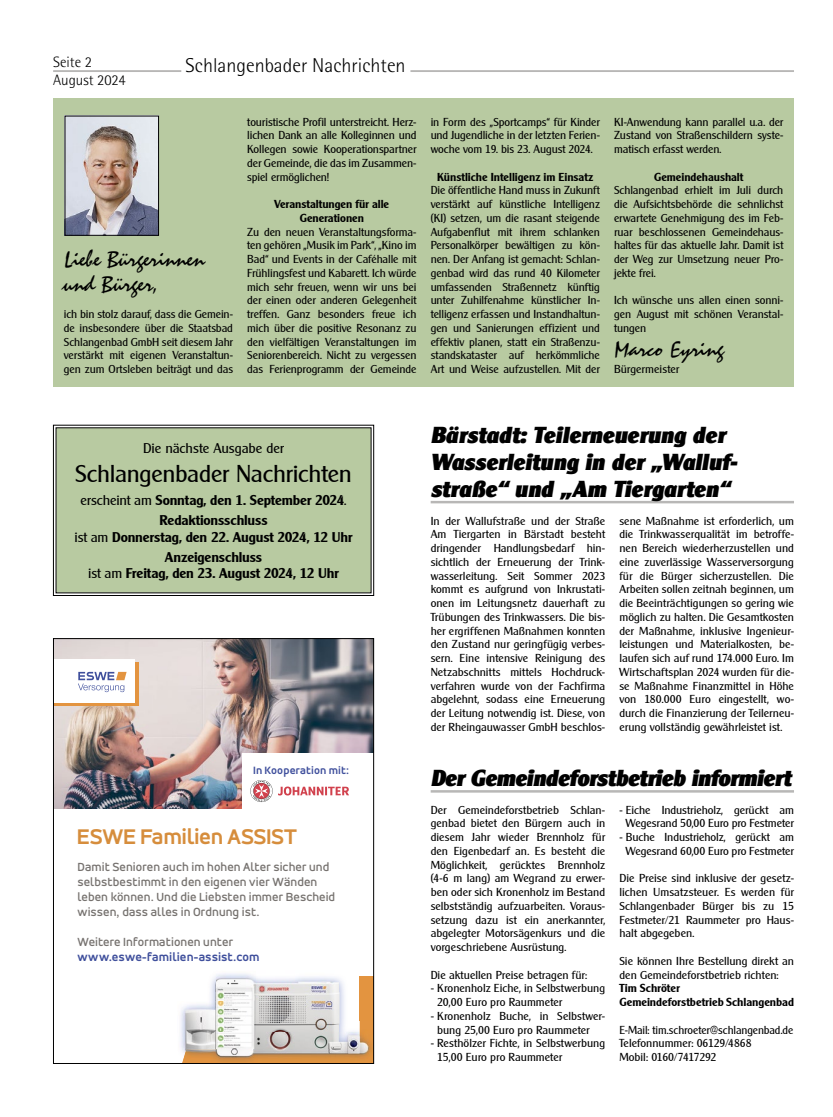
<style>
.page{position:relative;width:833px;height:1117px;background:#fff}
.page>*{position:absolute;margin:0;border:0;box-sizing:border-box;transform-origin:0 0}
.t1{font:23.75px "Cleargothic Serial Regular";letter-spacing:-.015em;color:#000}
.t2{font:italic 22.5px/27px "Cleargothic Serial Heavy Regular";letter-spacing:-.005em;color:#000}
.t3{font:22.5px/25px "Staccato 222 BT";color:#000}
.t4{font:700 22.5px "Accord Alt";letter-spacing:-.01em;color:#d68d3c}
.t5{font:300 20px "Rotis Semi Sans Std";color:#000}
.t6{font:300 15px/18px "Rotis Semi Sans Std";color:#000}
.t7{font:13.75px/20px "Cleargothic Serial Bold";letter-spacing:-.015em;color:#000;text-align:center}
.t8{font:13.75px "Cleargothic Serial Regular";letter-spacing:-.005em;color:#000}
.t9{font:500 12.5px/15px "Accord Alt";letter-spacing:.01em;color:#76726f}
.t10{font:700 12.5px "Accord Alt";letter-spacing:.01em;color:#3f4f9c}
.t11{font:11.25px/13.8px "Cleargothic Serial Regular";color:#000;text-align:justify}
.t12{font:11.25px/13.8px "Cleargothic Serial Bold";letter-spacing:-.005em;color:#000;text-align:center}
.t13{font:700 11.25px "Accord Alt";letter-spacing:.01em;color:#3f4f9c}
.s1{font-family:"Cleargothic Serial Regular"}
</style>
<div class="page">
<hr style="left:53px;top:70px;width:128px;height:2px;background:#b8b7b6">
<hr style="left:410px;top:70px;width:384px;height:2px;background:#b8b7b6">
<div style="left:53px;top:98px;width:741px;height:289px;background:#b8caa1"></div>
<svg style="left:53px;top:424px;width:321px;height:172px;background:#b4c49e"></svg>
<img style="left:67px;top:118px;width:90px;height:115px">
<hr style="left:431px;top:790px;width:363px;height:2px;background:#b8b7b6">
<hr style="left:431px;top:501px;width:363px;height:2px;background:#b8b7b6">
<img style="left:55px;top:640px;width:317px;height:168px">
<svg style="left:55px;top:662px;width:83px;height:44px"></svg>
<div style="left:53px;top:659px;width:82px;height:43px;background:#fff"></div>
<svg style="left:78px;top:671px;width:49px;height:21px"></svg>
<img style="left:210px;top:973px;width:150px;height:28px">
<img style="left:180px;top:1001px;width:180px;height:31px">
<img style="left:180px;top:1032px;width:37px;height:18px">
<img style="left:217px;top:1032px;width:118px;height:16px">
<img style="left:360px;top:976px;width:12px;height:43px">
<img style="left:182px;top:1048px;width:153px;height:13px">
<img style="left:335px;top:1019px;width:37px;height:42px">
<div style="left:242px;top:753px;width:132px;height:73px;background:#fff"></div>
<svg style="left:250px;top:780px;width:99px;height:21px"></svg>
<div style="left:53px;top:638px;width:321px;height:425px;border:1px solid #000"></div>
<h3 class="t6" style="left:53px;top:53px;width:74px">Seite 2<br>August 2024</h3>
<h3 class="t5" style="left:186px;top:54px;width:221px">Schlangenbader Nachrichten</h3>
<h2 class="t3" style="left:64px;top:247px;width:143px">Liebe Bürgerinnen und Bürger,</h2>
<p class="t11" style="left:64px;top:307px;width:171px">ich bin stolz darauf, dass die Gemein&shy;de insbesondere über die Staatsbad Schlangenbad GmbH seit diesem Jahr verstärkt mit eigenen Veranstaltun&shy;gen zum Ortsleben beiträgt und das</p>
<p class="t11" style="left:247px;top:115px;width:171px">touristische Profil unterstreicht. Herz&shy;lichen Dank an alle Kolleginnen und Kollegen sowie Kooperationspartner der Gemeinde, die das im Zusammen&shy;spiel ermöglichen!</p>
<p class="t12" style="left:274px;top:197px;width:116px">Veranstaltungen für alle<br>Generationen</p>
<p class="t11" style="left:247px;top:225px;width:171px">Zu den neuen Veranstaltungsforma&shy;ten gehören „Musik im Park“, „Kino im Bad“ und Events in der Caféhalle mit Frühlingsfest und Kabarett. Ich würde mich sehr freuen, wenn wir uns bei der einen oder anderen Gelegenheit treffen. Ganz besonders freue ich mich über die positive Resonanz zu den vielfältigen Veranstaltungen im Seniorenbereich. Nicht zu vergessen das Ferienprogramm der Gemeinde</p>
<p class="t11" style="left:431px;top:115px;width:171px">in Form des „Sportcamps“ für Kinder und Jugendliche in der letzten Ferien&shy;woche vom 19. bis 23. August 2024.</p>
<p class="t12" style="left:437px;top:170px;width:158px">Künstliche Intelligenz im Einsatz</p>
<p class="t11" style="left:431px;top:183px;width:171px">Die öffentliche Hand muss in Zukunft verstärkt auf künstliche Intelligenz (KI) setzen, um die rasant steigende Aufgabenflut mit ihrem schlanken Personalkörper bewältigen zu kön&shy;nen. Der Anfang ist gemacht: Schlan&shy;genbad wird das rund 40 Kilometer umfassenden Straßennetz künftig unter Zuhilfenahme künstlicher In&shy;telligenz erfassen und Instandhaltun&shy;gen und Sanierungen effizient und effektiv planen, statt ein Straßenzu&shy;standskataster auf herkömmliche Art und Weise aufzustellen. Mit der</p>
<p class="t11" style="left:614px;top:115px;width:171px">KI-Anwendung kann parallel u.a. der Zustand von Straßenschildern syste&shy;matisch erfasst werden.</p>
<p class="t12" style="left:654px;top:170px;width:91px">Gemeindehaushalt</p>
<p class="t11" style="left:614px;top:183px;width:171px">Schlangenbad erhielt im Juli durch die Aufsichtsbehörde die sehnlichst erwartete Genehmigung des im Feb&shy;ruar beschlossenen Gemeindehaus&shy;haltes für das aktuelle Jahr. Damit ist der Weg zur Umsetzung neuer Pro&shy;jekte frei.</p>
<p class="t11" style="left:614px;top:293px;width:171px">Ich wünsche uns allen einen sonni&shy;gen August mit schönen Veranstal&shy;tungen</p>
<h2 class="t3" style="left:614px;top:337px;width:111px">Marco Eyring</h2>
<p class="t11" style="left:614px;top:362px;width:67px">Bürgermeister</p>
<p class="t8" style="left:143px;top:440px;width:142px">Die nächste Ausgabe der</p>
<h1 class="t1" style="left:75px;top:459px;width:278px">Schlangenbader Nachrichten</h1>
<p class="t7" style="left:81px;top:490px;width:267px"><span class="s1">erscheint am</span> Sonntag, den 1. September 2024<span class="s1">.<br></span>Redaktionsschluss</p>
<p class="t7" style="left:74px;top:527px;width:279px"><span class="s1">ist am</span> Donnerstag, den 22. August 2024, 12 Uhr<br>Anzeigenschluss</p>
<p class="t7" style="left:88px;top:563px;width:252px"><span class="s1">ist am</span> Freitag, den 23. August 2024, 12 Uhr</p>
<p class="t13" style="left:253px;top:763px;width:98px">In Kooperation mit:</p>
<h2 class="t4" style="left:77px;top:823px;width:222px">ESWE Familien ASSIST</h2>
<p class="t9" style="left:77px;top:858px;width:259px">Damit Senioren auch im hohen Alter sicher und selbst bestimmt in den eigenen vier Wänden leben können. Und die Liebsten immer Bescheid wissen, dass alles in Ordnung ist.</p>
<p class="t9" style="left:77px;top:933px;width:157px">Weitere Informationen unter</p>
<p class="t10" style="left:77px;top:949px;width:183px">www.eswe-familien-assist.com</p>
<h2 class="t2" style="left:431px;top:421px;width:307px">Bärstadt: Teilerneuerung der<br>Wasserleitung in der „Walluf&shy;straße“ und „Am Tiergarten“</h2>
<p class="t11" style="left:431px;top:513px;width:176px">In der Wallufstraße und der Straße Am Tiergarten in Bärstadt besteht dringender Handlungsbedarf hin&shy;sichtlich der Erneuerung der Trink&shy;wasserleitung. Seit Sommer 2023 kommt es aufgrund von Inkrustati&shy;onen im Leitungsnetz dauerhaft zu Trübungen des Trinkwassers. Die bis&shy;her ergriffenen Maßnahmen konnten den Zustand nur geringfügig verbes&shy;sern. Eine intensive Reinigung des Netzabschnitts mittels Hochdruck&shy;verfahren wurde von der Fachfirma abgelehnt, sodass eine Erneuerung der Leitung notwendig ist. Diese, von der Rheingauwasser GmbH beschlos-</p>
<p class="t11" style="left:619px;top:513px;width:176px">sene Maßnahme ist erforderlich, um die Trinkwasserqualität im betroffe&shy;nen Bereich wiederherzustellen und eine zuverlässige Wasserversorgung für die Bürger sicherzustellen. Die Arbeiten sollen zeitnah beginnen, um die Beeinträchtigungen so gering wie möglich zu halten. Die Gesamtkosten der Maßnahme, inklusive Ingenieur&shy;leistungen und Materialkosten, be&shy;laufen sich auf rund 174.000 Euro. Im Wirtschaftsplan 2024 wurden für die&shy;se Maßnahme Finanzmittel in Höhe von 180.000 Euro eingestellt, wo&shy;durch die Finanzierung der Teilerneu&shy;erung vollständig gewährleistet ist.</p>
<h2 class="t2" style="left:431px;top:764px;width:362px">Der Gemeindeforstbetrieb informiert</h2>
<p class="t11" style="left:431px;top:802px;width:176px">Der Gemeindeforstbetrieb Schlan&shy;genbad bietet den Bürgern auch in diesem Jahr wieder Brennholz für den Eigenbedarf an. Es besteht die Möglichkeit, gerücktes Brennholz (4-6 m lang) am Wegrand zu erwer&shy;ben oder sich Kronenholz im Bestand selbstständig aufzuarbeiten. Voraus&shy;setzung dazu ist ein anerkannter, abgelegter Motorsägenkurs und die vorgeschriebene Ausrüstung.</p>
<p class="t11" style="left:431px;top:967px;width:158px">Die aktuellen Preise betragen für:</p>
<p class="t11" style="left:437px;top:981px;width:169px;text-indent:-7px">- Kronenholz Eiche, in Selbstwerbung<br>20,00 Euro pro Raummeter</p>
<p class="t11" style="left:437px;top:1008px;width:169px;text-indent:-7px">- Kronenholz Buche, in Selbstwer&shy;bung 25,00 Euro pro Raummeter</p>
<p class="t11" style="left:437px;top:1036px;width:169px;text-indent:-7px">- Resthölzer Fichte, in Selbstwerbung<br>15,00 Euro pro Raummeter</p>
<p class="t11" style="left:619px;top:802px;width:176px;text-align:center">- Eiche Industrieholz, gerückt am<br>Wegesrand 50,00 Euro pro Festmeter</p>
<p class="t11" style="left:619px;top:830px;width:176px;text-align:center">- Buche Industrieholz, gerückt am<br>Wegesrand 60,00 Euro pro Festmeter</p>
<p class="t11" style="left:619px;top:871px;width:176px">Die Preise sind inklusive der gesetz&shy;lichen Umsatzsteuer. Es werden für Schlangenbader Bürger bis zu 15<br>Festmeter/21 Raummeter pro Haus&shy;halt abgegeben.</p>
<p class="t11" style="left:619px;top:953px;width:176px">Sie können Ihre Bestellung direkt an den Gemeindeforstbetrieb richten:</p>
<p class="t12" style="left:619px;top:981px;width:176px;text-align:left">Tim Schröter<br>Gemeindeforstbetrieb Schlangenbad</p>
<p class="t11" style="left:619px;top:1022px;width:175px;text-align:left">E-Mail: tim.schroeter@schlangenbad.de<br>Telefonnummer: 06129/4868<br>Mobil: 0160/7417292</p>
</div>
